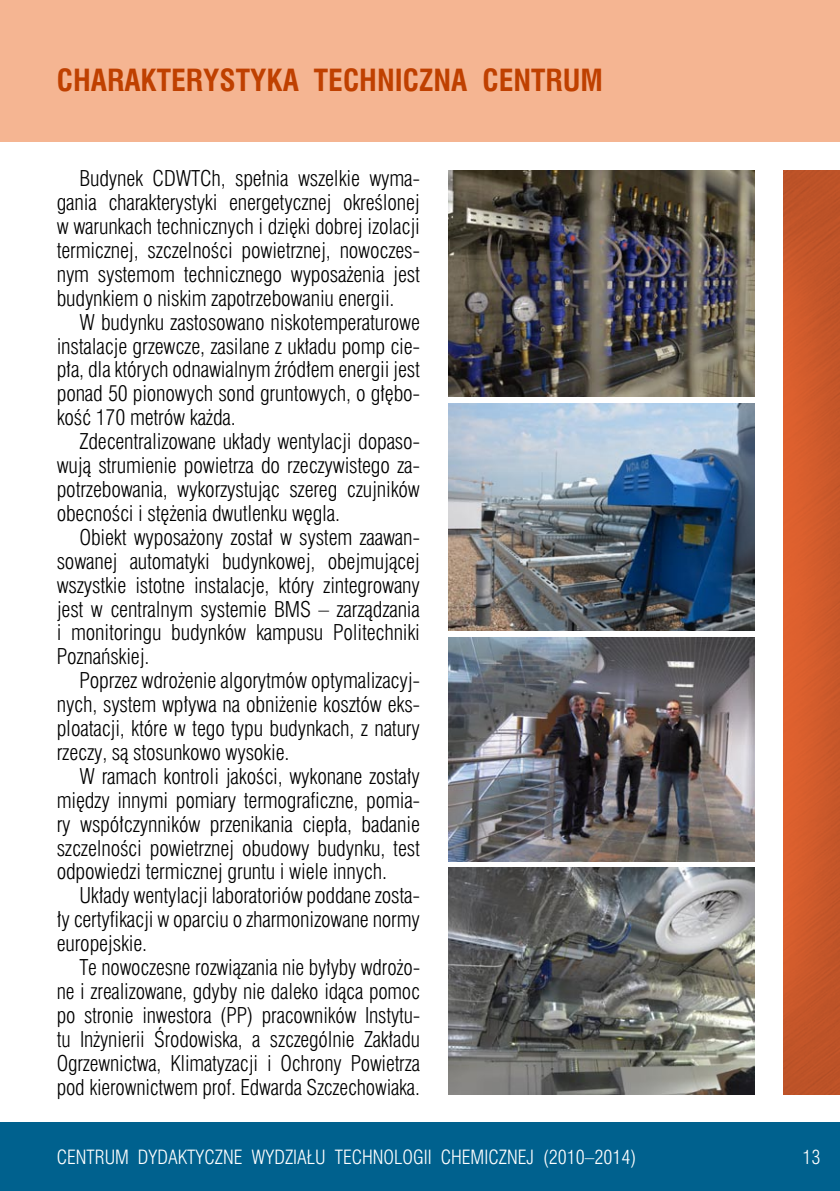
<style>
.page{position:relative;width:840px;height:1191px;background:#fff}
.page>*{position:absolute;margin:0;border:0;box-sizing:border-box;transform-origin:0 0}
.t1{font:700 28px "Swis 721 Cn PL";color:#bf4000}
.t2{font:20px/23.8px "Swis 721 Lt Cn PL";letter-spacing:-.01em;color:#000;text-align:justify}
.t3{font:18px "Swis 721 Lt Cn PL";color:#fff}
</style>
<div class="page">
<div style="left:0;top:1123px;width:839px;height:68px;background:#00618e"></div>
<div style="left:0;top:0;width:839px;height:142px;background:#f5b592"></div>
<svg style="left:783px;top:170px;width:56px;height:924px;background:#ce592b"></svg>
<img style="left:448px;top:404px;width:306px;height:226px">
<img style="left:448px;top:170px;width:306px;height:227px">
<img style="left:448px;top:867px;width:306px;height:227px">
<img style="left:448px;top:637px;width:306px;height:224px">
<h1 class="t1" style="left:57px;top:62px;width:34px">CHARAKTERYSTYKA</h1>
<h1 class="t1" style="left:314px;top:62px;width:31px">TECHNICZNA</h1>
<h1 class="t1" style="left:482px;top:62px;width:35px">CENTRUM</h1>
<p class="t2" style="left:57px;top:166px;width:364px;text-indent:23px">Budynek CDWTCh, spełnia wszelkie wyma&shy;gania charakterystyki energetycznej określonej w warunkach technicznych i dzięki dobrej izolacji termicznej, szczelności powietrznej, nowoczes&shy;nym systemom technicznego wyposażenia jest budynkiem o niskim zapotrzebowaniu energii.</p>
<p class="t2" style="left:57px;top:310px;width:364px;text-indent:23px">W budynku zastosowano niskotemperaturowe instalacje grzewcze, zasilane z układu pomp cie&shy;pła, dla których odnawialnym źródłem energii jest ponad 50 pionowych sond gruntowych, o głębo&shy;kość 170 metrów każda.</p>
<p class="t2" style="left:57px;top:429px;width:364px;text-indent:23px">Zdecentralizowane układy wentylacji dopaso&shy;wują strumienie powietrza do rzeczywistego za&shy;potrzebowania, wykorzystując szereg czujników obecności i stężenia dwutlenku węgla.</p>
<p class="t2" style="left:57px;top:525px;width:364px;text-indent:23px">Obiekt wyposażony został w system zaawan&shy;sowanej automatyki budynkowej, obejmującej wszystkie istotne instalacje, który zintegrowany jest w centralnym systemie BMS – zarządzania i monitoringu budynków kampusu Politechniki Poznańskiej.</p>
<p class="t2" style="left:57px;top:668px;width:364px;text-indent:23px">Poprzez wdrożenie algorytmów optymalizacyj&shy;nych, system wpływa na obniżenie kosztów eks&shy;ploatacji, które w tego typu budynkach, z natury rzeczy, są stosunkowo wysokie.</p>
<p class="t2" style="left:57px;top:764px;width:364px;text-indent:23px">W ramach kontroli jakości, wykonane zostały między innymi pomiary termograficzne, pomia&shy;ry współczynników przenikania ciepła, badanie szczelności powietrznej obudowy budynku, test odpowiedzi termicznej gruntu i wiele innych.</p>
<p class="t2" style="left:57px;top:883px;width:364px;text-indent:23px">Układy wentylacji laboratoriów poddane zosta&shy;ły certyfikacji w oparciu o zharmonizowane normy europejskie.</p>
<p class="t2" style="left:57px;top:955px;width:364px;text-indent:23px">Te nowoczesne rozwiązania nie byłyby wdrożo&shy;ne i zrealizowane, gdyby nie daleko idąca pomoc po stronie inwestora (PP) pracowników Instytu&shy;tu Inżynierii Środowiska, a szczególnie Zakładu Ogrzewnictwa, Klimatyzacji i Ochrony Powietrza pod kierownictwem prof. Edwarda Szczechowiaka.</p>
<p class="t3" style="left:57px;top:1145px;width:580px">CENTRUM DYDAKTYCZNE WYDZIAŁU TECHNOLOGII CHEMICZNEJ (2010–2014)</p>
<p class="t3" style="left:802px;top:1145px;width:19px">13</p>
</div>
